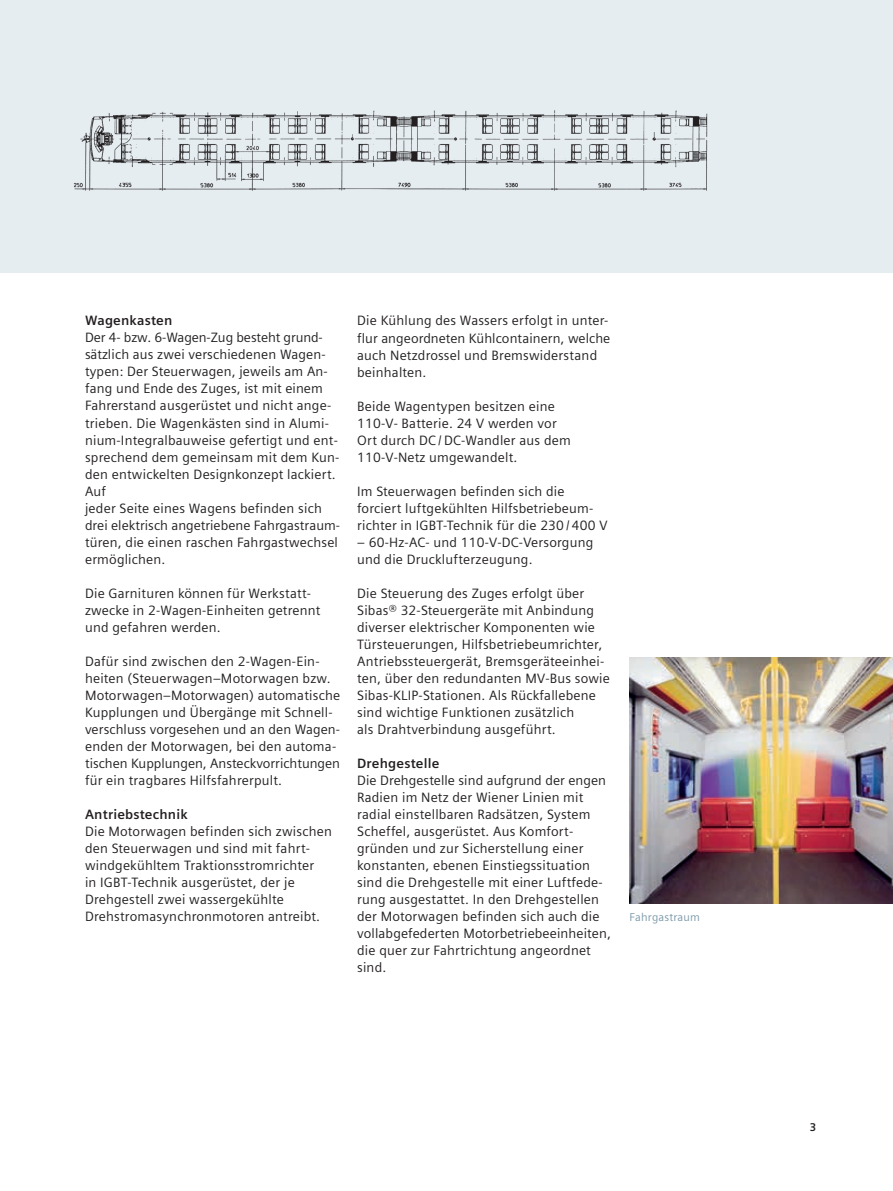
<style>
.page{position:relative;width:893px;height:1191px;background:#fff}
.page>*{position:absolute;margin:0;border:0;box-sizing:border-box;transform-origin:0 0}
.t1{font:13.5px/17px "Siemens Sans";letter-spacing:.015em;color:#231f20}
.t2{font:700 13.5px "Siemens Sans";letter-spacing:.015em;color:#231f20}
.t3{font:11.25px "Siemens Sans";letter-spacing:.015em;color:#7b99a9}
.t4{font:700 11.25px "Siemens Sans";color:#231f20}
</style>
<div class="page">
<div style="left:0;top:0;width:893px;height:272px;background:#e5edf1"></div>
<img style="left:73px;top:110px;width:635px;height:81px">
<img style="left:629px;top:657px;width:264px;height:247px">
<p class="t2" style="left:85px;top:313px;width:89px">Wagenkasten</p>
<p class="t1" style="left:85px;top:329px;width:256px">Der 4- bzw. 6-Wagen-Zug besteht grund&shy;sätzlich aus zwei verschiedenen Wagen&shy;typen: Der Steuerwagen, jeweils am An&shy;fang und Ende des Zuges, ist mit einem Fahrerstand ausgerüstet und nicht ange&shy;trieben. Die Wagenkästen sind in Alumi&shy;nium-Integralbauweise gefertigt und ent&shy;sprechend dem gemeinsam mit dem Kun&shy;den entwickelten Designkonzept lackiert.<br>Auf<br>jeder Seite eines Wagens befinden sich drei elektrisch angetriebene Fahrgastraum&shy;türen, die einen raschen Fahrgastwechsel ermöglichen.</p>
<p class="t1" style="left:85px;top:584px;width:237px">Die Garnituren können für Werkstatt&shy;zwecke in 2-Wagen-Einheiten getrennt und gefahren werden.</p>
<p class="t1" style="left:85px;top:652px;width:257px">Dafür sind zwischen den 2-Wagen-Ein&shy;heiten (Steuerwagen–Motorwagen bzw.<br>Motorwagen–Motorwagen) automatische Kupplungen und Übergänge mit Schnell&shy;verschluss vorgesehen und an den Wagen&shy;enden der Motorwagen, bei den automa&shy;tischen Kupplungen, Ansteckvorrichtungen für ein tragbares Hilfsfahrerpult.</p>
<p class="t2" style="left:85px;top:806px;width:104px">Antriebstechnik</p>
<p class="t1" style="left:85px;top:823px;width:248px">Die Motorwagen befinden sich zwischen den Steuerwagen und sind mit fahrt&shy;windgekühltem Traktionsstromrichter<br>in IGBT-Technik ausgerüstet, der je Drehgestell zwei wassergekühlte Drehstromasynchronmotoren antreibt.</p>
<p class="t1" style="left:357px;top:312px;width:255px">Die Kühlung des Wassers erfolgt in unter&shy;flur angeordneten Kühlcontainern, welche auch Netzdrossel und Bremswiderstand beinhalten.</p>
<p class="t1" style="left:357px;top:397px;width:215px">Beide Wagentypen besitzen eine<br>110-V- Batterie. 24 V werden vor<br>Ort durch DC /DC-Wandler aus dem<br>110-V-Netz umgewandelt.</p>
<p class="t1" style="left:357px;top:482px;width:252px">Im Steuerwagen befinden sich die forciert luftgekühlten Hilfsbetriebeum&shy;richter in IGBT-Technik für die 230 / 400 V</p>
<p class="t1" style="left:357px;top:533px;width:238px">– 60-Hz-AC- und 110-V-DC-Versorgung und die Drucklufterzeugung.</p>
<p class="t1" style="left:357px;top:584px;width:254px">Die Steuerung des Zuges erfolgt über Sibas® 32-Steuergeräte mit Anbindung diverser elektrischer Komponenten wie Türsteuerungen, Hilfsbetriebeumrichter, Antriebssteuergerät, Bremsgeräteeinhei&shy;ten, über den redundanten MV-Bus sowie Sibas-KLIP-Stationen. Als Rückfallebene sind wichtige Funktionen zusätzlich<br>als Drahtverbindung ausgeführt.</p>
<p class="t2" style="left:357px;top:755px;width:84px">Drehgestelle</p>
<p class="t1" style="left:357px;top:772px;width:255px">Die Drehgestelle sind aufgrund der engen Radien im Netz der Wiener Linien mit radial einstellbaren Radsätzen, System Scheffel, ausgerüstet. Aus Komfort&shy;gründen und zur Sicherstellung einer konstanten, ebenen Einstiegssituation sind die Drehgestelle mit einer Luftfede&shy;rung ausgestattet. In den Drehgestellen der Motorwagen befinden sich auch die vollabgefederten Motorbetriebeeinheiten, die quer zur Fahrtrichtung angeordnet sind.</p>
<p class="t3" style="left:629px;top:911px;width:72px">Fahrgastraum</p>
<p class="t4" style="left:810px;top:1120px;width:8px">3</p>
</div>
